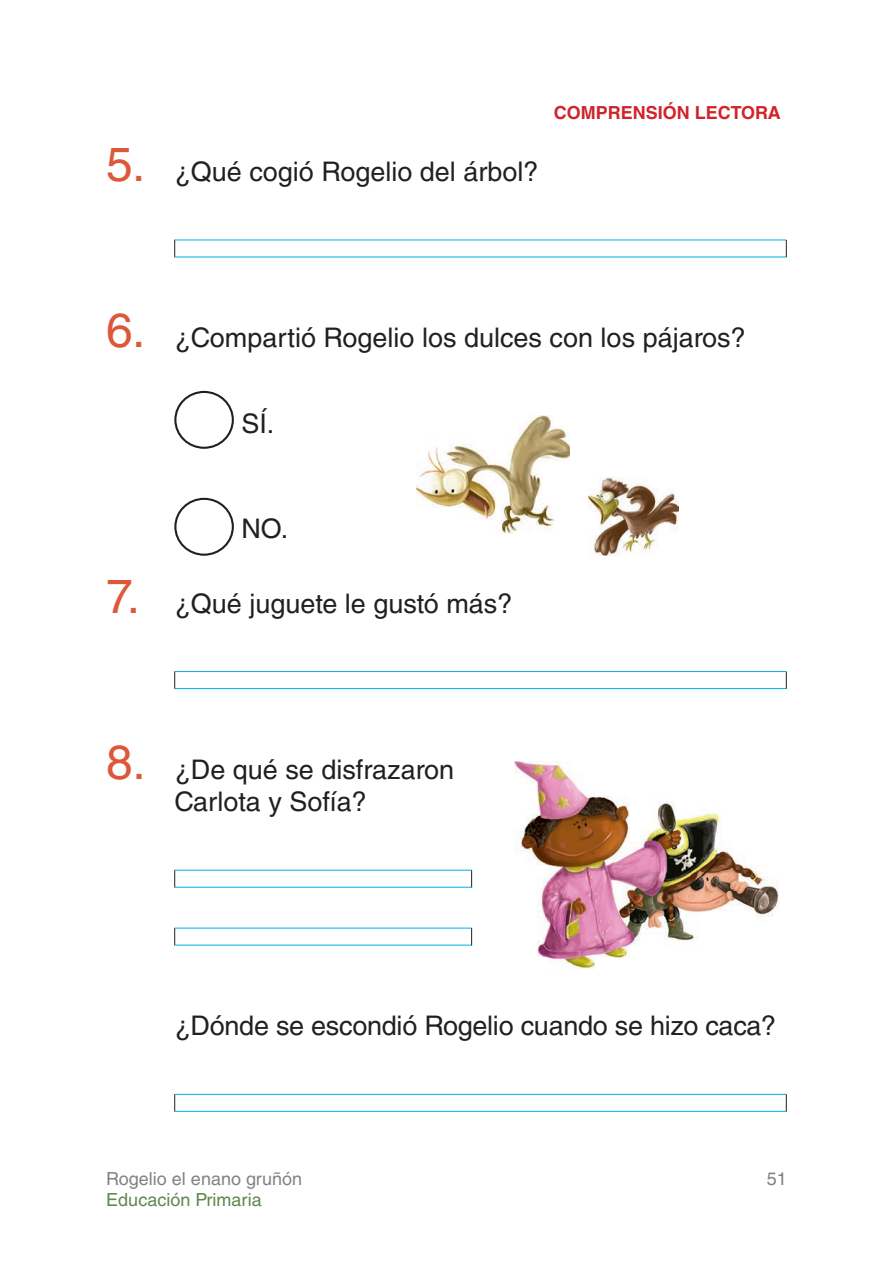
<style>
.page{position:relative;width:893px;height:1263px;background:#fff}
.page>*{position:absolute;margin:0;border:0;box-sizing:border-box;transform-origin:0 0}
.t1{font:27px/32.4px "Helvetica LT Std";color:#231f20}
.t2{font:18px "Helvetica LT Std";color:#808285}
.t3{font:700 18px "Helvetica LT Std";color:#d1232a}
.t4{font:18px "Helvetica LT Std";color:#5f874f}
.s1{font-size:48px;color:#dc583a}
</style>
<div class="page">
<img style="left:589px;top:478px;width:89px;height:77px">
<img style="left:417px;top:415px;width:153px;height:119px">
<svg style="left:174px;top:240px;width:1px;height:17px"></svg>
<hr style="left:175px;top:240px;width:611px;height:1px;background:#00aeef">
<hr style="left:175px;top:257px;width:611px;height:1px;background:#00aeef">
<svg style="left:786px;top:240px;width:1px;height:17px"></svg>
<div style="left:174px;top:391px;width:60px;height:58px;border:2px solid #231f20;border-radius:50%"></div>
<div style="left:174px;top:498px;width:60px;height:58px;border:2px solid #231f20;border-radius:50%"></div>
<svg style="left:174px;top:671px;width:1px;height:18px"></svg>
<hr style="left:175px;top:671px;width:611px;height:1px;background:#00aeef">
<hr style="left:175px;top:688px;width:611px;height:1px;background:#00aeef">
<svg style="left:786px;top:672px;width:1px;height:17px"></svg>
<svg style="left:174px;top:871px;width:1px;height:16px"></svg>
<hr style="left:174px;top:870px;width:298px;height:1px;background:#00aeef">
<hr style="left:174px;top:887px;width:298px;height:1px;background:#00aeef">
<svg style="left:471px;top:870px;width:1px;height:17px"></svg>
<svg style="left:174px;top:929px;width:1px;height:16px"></svg>
<hr style="left:174px;top:928px;width:298px;height:1px;background:#00aeef">
<hr style="left:174px;top:945px;width:298px;height:1px;background:#00aeef">
<svg style="left:471px;top:928px;width:1px;height:17px"></svg>
<svg style="left:174px;top:1094px;width:1px;height:17px"></svg>
<hr style="left:175px;top:1094px;width:611px;height:1px;background:#00aeef">
<hr style="left:175px;top:1111px;width:611px;height:1px;background:#00aeef">
<svg style="left:786px;top:1094px;width:1px;height:17px"></svg>
<img style="left:514px;top:761px;width:265px;height:208px">
<p class="t1" style="left:106px;top:155px;width:434px"><span class="s1">5.</span> ¿Qué cogió Rogelio del árbol?</p>
<p class="t3" style="left:554px;top:102px;width:228px">COMPRENSIÓN LECTORA</p>
<p class="t1" style="left:106px;top:321px;width:641px"><span class="s1">6.</span> ¿Compartió Rogelio los dulces con los pájaros?</p>
<p class="t1" style="left:241px;top:407px;width:35px">SÍ.</p>
<p class="t1" style="left:241px;top:512px;width:48px">NO.</p>
<p class="t1" style="left:106px;top:587px;width:408px"><span class="s1">7.</span> ¿Qué juguete le gustó más?</p>
<p class="t1" style="left:174px;top:753px;width:281px;text-indent:-68px"><span class="s1">8.</span> ¿De qué se disfrazaron<br>Carlota y Sofía?</p>
<p class="t1" style="left:174px;top:1010px;width:603px">¿Dónde se escondió Rogelio cuando se hizo caca?</p>
<p class="t2" style="left:106px;top:1168px;width:197px">Rogelio el enano gruñón</p>
<p class="t4" style="left:106px;top:1190px;width:157px">Educación Primaria</p>
<p class="t2" style="left:767px;top:1168px;width:22px">51</p>
</div>
